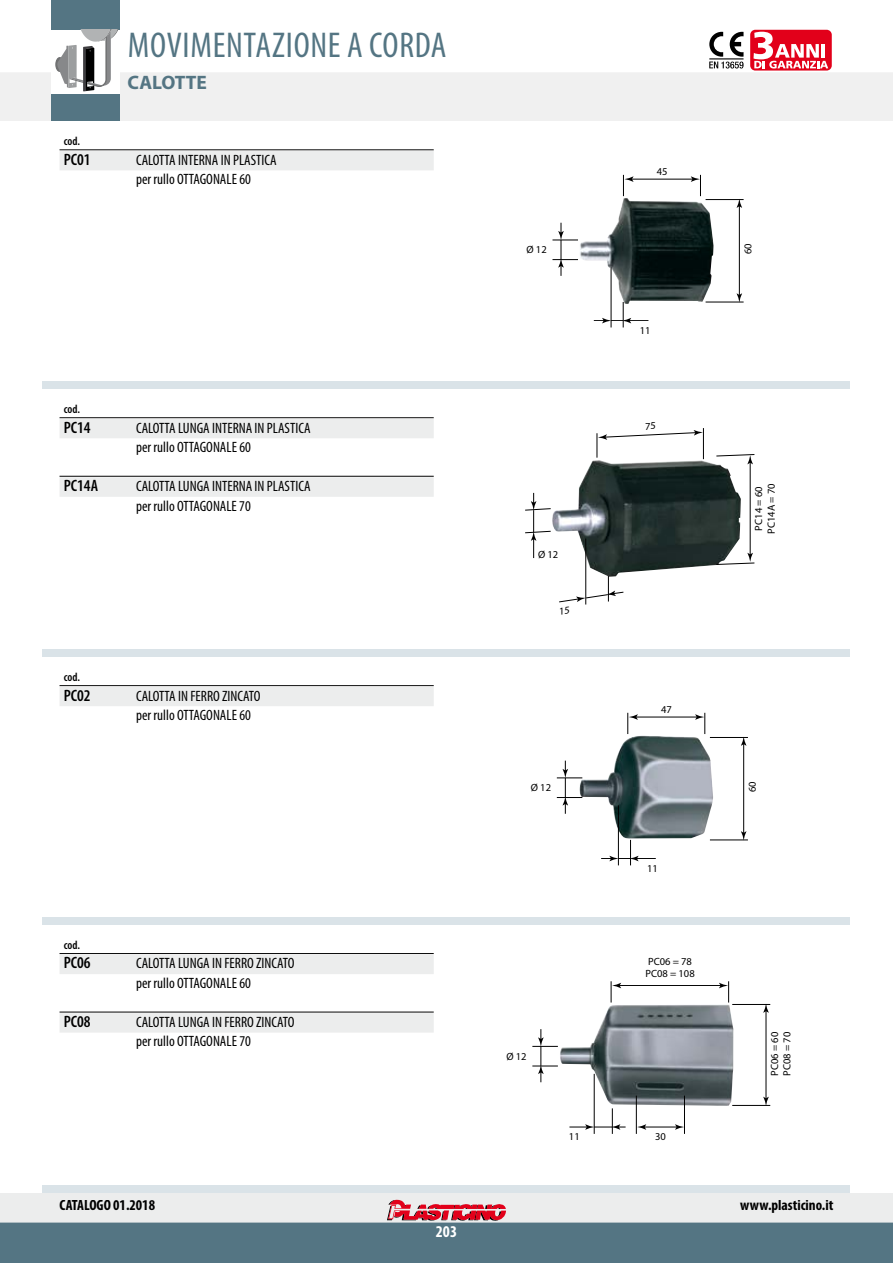
<style>
.page{position:relative;width:893px;height:1263px;background:#fff}
.page>*{position:absolute;margin:0;border:0;box-sizing:border-box;transform-origin:0 0}
.t1{font:condensed 36px "Myriad Pro";letter-spacing:.02em;color:#547583}
.t2{font:700 19.5px "Myriad Pro";color:#547583}
.t3{font:600 condensed 16.5px "Myriad Pro";color:#000}
.t4{font:700 condensed 16.5px "Myriad Pro";color:#fff}
.t5{font:condensed 15px/19.5px "Myriad Pro";color:#000}
.t6{font:700 condensed 15px "Myriad Pro";color:#000}
.t7{font:600 condensed 12px "Myriad Pro";color:#000}
.t8{font:10.5px/12.6px "Myriad Pro";color:#000}
</style>
<div class="page">
<div style="left:0;top:1193px;width:893px;height:29px;background:#eceded"></div>
<svg style="left:0;top:1199px;width:893px;height:64px"></svg>
<div style="left:43px;top:30px;width:807px;height:1163px;background:#dae3e8"></div>
<div style="left:0;top:0;width:893px;height:121px;background:#f0f0f0"></div>
<div style="left:0;top:0;width:893px;height:72px;background:#fff"></div>
<div style="left:51px;top:94px;width:68px;height:27px;background:#547583"></div>
<div style="left:51px;top:0;width:68px;height:30px;background:#547583"></div>
<div style="left:51px;top:30px;width:68px;height:64px;background:#fff"></div>
<svg style="left:56px;top:30px;width:62px;height:61px"></svg>
<div style="left:706px;top:30px;width:41px;height:41px;background:#fff;border-radius:5px"></div>
<svg style="left:709px;top:32px;width:34px;height:37px"></svg>
<div style="left:750px;top:30px;width:82px;height:41px;background:#e2001a;border-radius:5px"></div>
<svg style="left:753px;top:32px;width:75px;height:37px"></svg>
<div style="left:0;top:121px;width:893px;height:260px;background:#fff"></div>
<div style="left:0;top:389px;width:893px;height:259px;background:#fff"></div>
<div style="left:0;top:657px;width:893px;height:259px;background:#fff"></div>
<div style="left:0;top:925px;width:893px;height:259px;background:#fff"></div>
<img style="left:580px;top:198px;width:134px;height:105px">
<svg style="left:552px;top:223px;width:26px;height:53px"></svg>
<hr style="left:631px;top:179px;width:62px;height:1px;background:#000">
<svg style="left:691px;top:175px;width:10px;height:21px"></svg>
<svg style="left:623px;top:175px;width:10px;height:21px"></svg>
<hr style="left:706px;top:302px;width:38px;height:1px;background:#000">
<hr style="left:706px;top:199px;width:38px;height:1px;background:#000">
<hr style="left:739px;top:205px;width:1px;height:91px;background:#000">
<svg style="left:737px;top:293px;width:5px;height:9px"></svg>
<svg style="left:737px;top:199px;width:5px;height:9px"></svg>
<hr style="left:611px;top:267px;width:1px;height:60px;background:#000">
<svg style="left:594px;top:302px;width:54px;height:25px"></svg>
<img style="left:552px;top:460px;width:189px;height:116px">
<svg style="left:525px;top:493px;width:26px;height:65px"></svg>
<hr style="left:585px;top:538px;width:1px;height:66px;background:#000">
<hr style="left:703px;top:428px;width:1px;height:31px;background:#000">
<hr style="left:750px;top:462px;width:1px;height:93px;background:#000">
<svg style="left:716px;top:553px;width:39px;height:12px"></svg>
<svg style="left:716px;top:454px;width:39px;height:10px"></svg>
<img style="left:582px;top:735px;width:131px;height:104px">
<svg style="left:557px;top:761px;width:25px;height:53px"></svg>
<hr style="left:635px;top:717px;width:62px;height:1px;background:#000">
<svg style="left:695px;top:713px;width:10px;height:21px"></svg>
<svg style="left:627px;top:713px;width:11px;height:21px"></svg>
<hr style="left:710px;top:839px;width:38px;height:1px;background:#000">
<hr style="left:710px;top:737px;width:38px;height:1px;background:#000">
<hr style="left:743px;top:743px;width:1px;height:91px;background:#000">
<svg style="left:741px;top:831px;width:5px;height:9px"></svg>
<svg style="left:741px;top:738px;width:5px;height:8px"></svg>
<hr style="left:618px;top:805px;width:1px;height:60px;background:#000">
<svg style="left:601px;top:840px;width:55px;height:25px"></svg>
<img style="left:560px;top:1004px;width:173px;height:102px">
<svg style="left:532px;top:1029px;width:26px;height:53px"></svg>
<hr style="left:619px;top:985px;width:102px;height:1px;background:#000">
<svg style="left:719px;top:981px;width:10px;height:21px"></svg>
<svg style="left:611px;top:981px;width:10px;height:21px"></svg>
<hr style="left:732px;top:1105px;width:38px;height:1px;background:#000">
<hr style="left:732px;top:1004px;width:38px;height:1px;background:#000">
<hr style="left:766px;top:1010px;width:1px;height:89px;background:#000">
<svg style="left:763px;top:1097px;width:6px;height:9px"></svg>
<svg style="left:763px;top:1005px;width:6px;height:8px"></svg>
<hr style="left:594px;top:1074px;width:1px;height:60px;background:#000">
<svg style="left:569px;top:1108px;width:57px;height:26px"></svg>
<hr style="left:684px;top:1095px;width:1px;height:39px;background:#000">
<hr style="left:636px;top:1095px;width:1px;height:39px;background:#000">
<hr style="left:644px;top:1127px;width:33px;height:1px;background:#000">
<svg style="left:675px;top:1124px;width:9px;height:6px"></svg>
<svg style="left:637px;top:1124px;width:9px;height:6px"></svg>
<hr style="left:60px;top:149px;width:374px;height:1px;background:#000">
<div style="left:60px;top:151px;width:374px;height:19px;background:#eceded"></div>
<hr style="left:60px;top:417px;width:374px;height:1px;background:#000">
<div style="left:60px;top:419px;width:374px;height:19px;background:#eceded"></div>
<hr style="left:60px;top:476px;width:374px;height:1px;background:#000">
<div style="left:60px;top:477px;width:374px;height:20px;background:#eceded"></div>
<hr style="left:60px;top:685px;width:374px;height:1px;background:#000">
<div style="left:60px;top:687px;width:374px;height:19px;background:#eceded"></div>
<hr style="left:60px;top:953px;width:374px;height:1px;background:#000">
<div style="left:60px;top:954px;width:374px;height:20px;background:#eceded"></div>
<hr style="left:60px;top:1012px;width:374px;height:1px;background:#000">
<div style="left:60px;top:1013px;width:374px;height:19px;background:#eceded"></div>
<svg style="left:559px;top:576px;width:64px;height:29px"></svg>
<svg style="left:597px;top:428px;width:106px;height:30px"></svg>
<h1 class="t1" style="left:128px;top:25px;width:320px">MOVIMENTAZIONE A CORDA</h1>
<h2 class="t2" style="left:128px;top:72px;width:81px">CALOTTE</h2>
<p class="t7" style="left:64px;top:135px;width:18px">cod.</p>
<p class="t3" style="left:64px;top:150px;width:28px">PC01</p>
<p class="t5" style="left:136px;top:150px;width:142px">CALOTTA INTERNA IN PLASTICA per rullo OTTAGONALE 60</p>
<p class="t7" style="left:64px;top:403px;width:18px">cod.</p>
<p class="t3" style="left:64px;top:418px;width:28px">PC14</p>
<p class="t5" style="left:136px;top:418px;width:176px">CALOTTA LUNGA INTERNA IN PLASTICA per rullo OTTAGONALE 60</p>
<p class="t3" style="left:64px;top:477px;width:36px">PC14A</p>
<p class="t5" style="left:136px;top:477px;width:176px">CALOTTA LUNGA INTERNA IN PLASTICA per rullo OTTAGONALE 70</p>
<p class="t7" style="left:64px;top:670px;width:18px">cod.</p>
<p class="t3" style="left:64px;top:686px;width:28px">PC02</p>
<p class="t5" style="left:136px;top:686px;width:126px">CALOTTA IN FERRO ZINCATO per rullo OTTAGONALE 60</p>
<p class="t7" style="left:64px;top:938px;width:18px">cod.</p>
<p class="t3" style="left:64px;top:954px;width:28px">PC06</p>
<p class="t5" style="left:136px;top:954px;width:160px">CALOTTA LUNGA IN FERRO ZINCATO per rullo OTTAGONALE 60</p>
<p class="t3" style="left:64px;top:1012px;width:28px">PC08</p>
<p class="t5" style="left:136px;top:1012px;width:160px">CALOTTA LUNGA IN FERRO ZINCATO per rullo OTTAGONALE 70</p>
<p class="t8" style="left:526px;top:244px;width:22px">Ø 12</p>
<p class="t8" style="left:657px;top:165px;width:12px">45</p>
<p class="t8" style="left:640px;top:324px;width:12px">11</p>
<p class="t8" style="left:742px;top:254px;width:12px;rotate:-90deg">60</p>
<p class="t8" style="left:538px;top:548px;width:22px">Ø 12</p>
<p class="t8" style="left:753px;top:534px;width:52px;text-align:center;rotate:-90deg">PC14 = 60<br>PC14A = 70</p>
<p class="t8" style="left:531px;top:781px;width:22px">Ø 12</p>
<p class="t8" style="left:661px;top:703px;width:12px">47</p>
<p class="t8" style="left:647px;top:862px;width:12px">11</p>
<p class="t8" style="left:506px;top:1050px;width:22px">Ø 12</p>
<p class="t8" style="left:645px;top:955px;width:51px">PC06 = 78<br>PC08 = 108</p>
<p class="t8" style="left:569px;top:1130px;width:12px">11</p>
<p class="t8" style="left:655px;top:1130px;width:12px">30</p>
<p class="t8" style="left:746px;top:792px;width:12px;rotate:-90deg">60</p>
<p class="t8" style="left:768px;top:1076px;width:45px;rotate:-90deg">PC06 = 60<br>PC08 = 70</p>
<p class="t6" style="left:60px;top:1197px;width:97px">CATALOGO 01.2018</p>
<p class="t6" style="left:740px;top:1197px;width:95px">www.plasticino.it</p>
<p class="t4" style="left:436px;top:1222px;width:23px">203</p>
</div>
